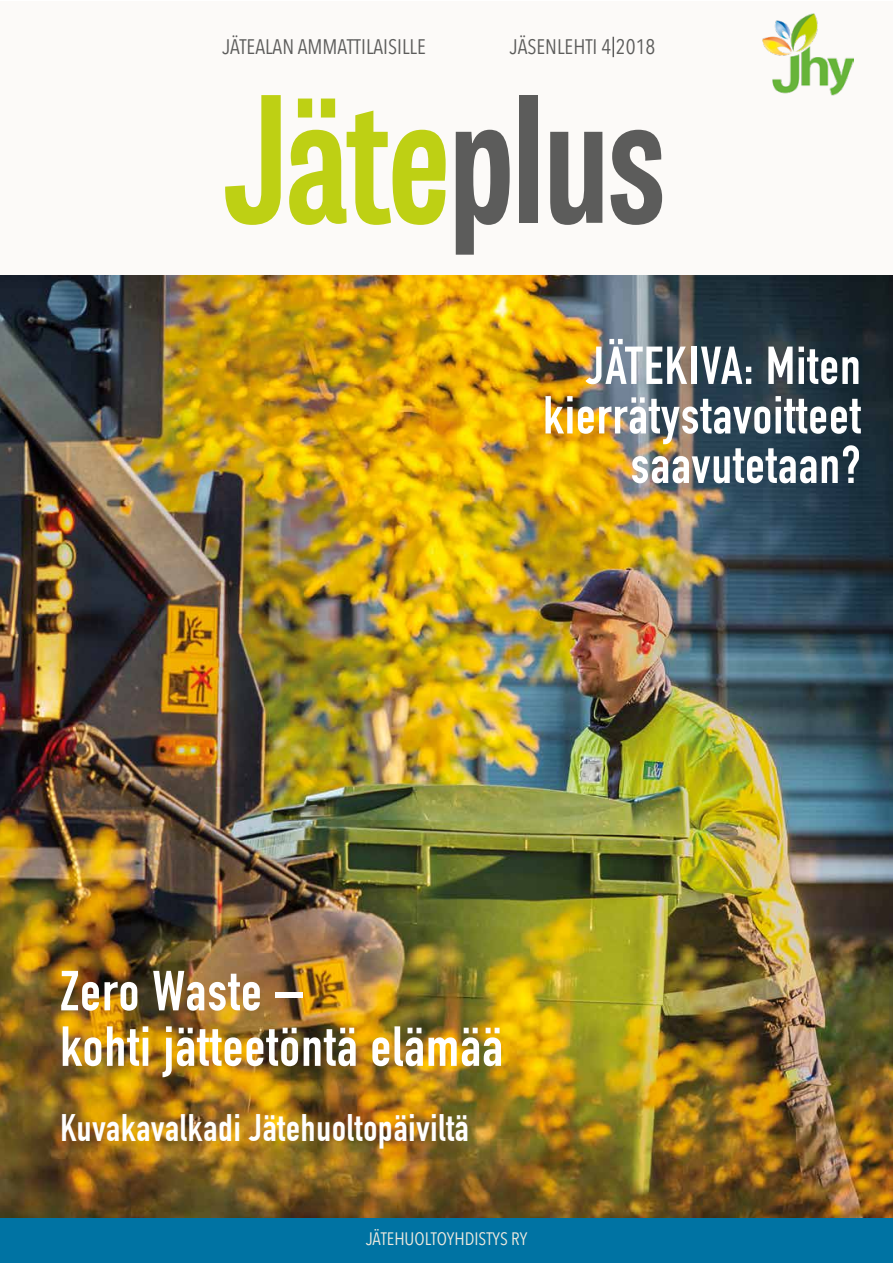
<style>
.page{position:relative;width:893px;height:1263px;background:#fff}
.page>*{position:absolute;margin:0;border:0;box-sizing:border-box;transform-origin:0 0}
.t1{font:700 174px "Tablet Gothic Compressed";color:#bed014}
.t2{font:700 55.5px/55.5px "DIN Condensed";letter-spacing:.025em;color:#fff}
.t3{font:700 52.5px/49.5px "DIN Condensed";letter-spacing:.025em;color:#fff;text-align:right}
.t4{font:700 37.5px "DIN Condensed";letter-spacing:.025em;color:#fff}
.t5{font:21px "Avenir Next Condensed";color:#5c5c5b}
.t6{font:18px "Avenir Next Condensed";color:#eeeadf}
.s1{color:#5c5c5b}
</style>
<div class="page">
<div style="left:0;top:1218px;width:892px;height:45px;background:#0073a3"></div>
<div style="left:0;top:1px;width:892px;height:275px;background:#fcfaf8"></div>
<img style="left:762px;top:13px;width:92px;height:83px">
<hr style="left:612px;top:37px;width:2px;height:20px;background:#5c5c5b">
<img style="left:0;top:275px;width:892px;height:943px">
<p class="t5" style="left:222px;top:33px;width:205px">JÄTEALAN AMMATTILAISILLE</p>
<p class="t5" style="left:510px;top:33px;width:147px">JÄSENLEHTI 4 2018</p>
<h1 class="t1" style="left:223px;top:39px;width:442px">Jäte<span class="s1">plus</span></h1>
<p class="t3" style="left:543px;top:348px;width:319px">JÄTEKIVA: Miten kierrätystavoitteet saavutetaan?</p>
<p class="t2" style="left:60px;top:971px;width:444px">Zero Waste –<br>kohti jätteetöntä elämää</p>
<p class="t4" style="left:60px;top:1114px;width:410px">Kuvakavalkadi Jätehuoltopäiviltä</p>
<p class="t6" style="left:366px;top:1226px;width:163px">JÄTEHUOLTOYHDISTYS RY</p>
</div>
